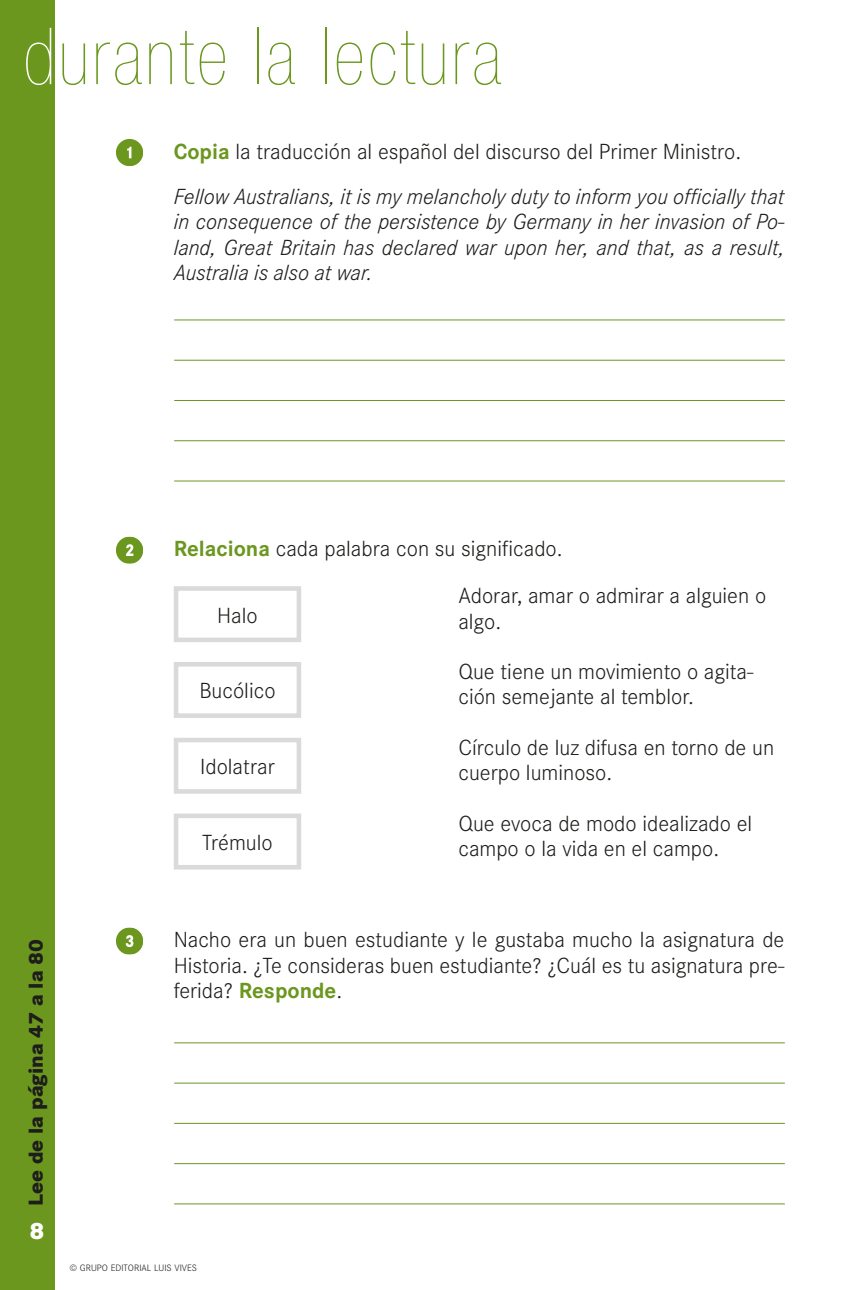
<style>
.page{position:relative;width:844px;height:1290px;background:#fff}
.page>*{position:absolute;margin:0;border:0;box-sizing:border-box;transform-origin:0 0}
.t1{font:900 condensed 78.75px "Helvetica Neue";letter-spacing:.04em;color:#6b971f}
.t2{font:800 24.5px "Corporate S";color:#fff}
.t3{font:300 22.75px/25.4px "Corporate S";color:#1d1d1b}
.t4{font:italic 300 22.75px/25.4px "Corporate S";color:#1d1d1b}
.t5{font:800 21px "Corporate S";color:#1d1d1b}
.t6{font:300 9.62px "Corporate S";color:#1d1d1b}
.s1{color:#fff}
.s2{font-weight:700;font-style:normal;color:#6b971f}
.s3{font-style:normal}
.s4{font-weight:700;color:#6b971f}
</style>
<div class="page">
<div style="left:0;top:0;width:55px;height:1290px;background:#6b971f"></div>
<svg style="left:116px;top:139px;width:27px;height:27px"></svg>
<hr style="left:174px;top:319px;width:610px;height:1px;background:#6b971f">
<hr style="left:174px;top:360px;width:610px;height:1px;background:#6b971f">
<hr style="left:174px;top:400px;width:610px;height:1px;background:#6b971f">
<hr style="left:174px;top:440px;width:610px;height:1px;background:#6b971f">
<hr style="left:174px;top:480px;width:610px;height:1px;background:#6b971f">
<svg style="left:116px;top:537px;width:27px;height:27px"></svg>
<div style="left:174px;top:586px;width:127px;height:56px;border:5px solid #dadada"></div>
<div style="left:174px;top:662px;width:127px;height:56px;border:5px solid #dadada"></div>
<div style="left:174px;top:738px;width:127px;height:56px;border:5px solid #dadada"></div>
<div style="left:174px;top:813px;width:127px;height:56px;border:5px solid #dadada"></div>
<svg style="left:116px;top:927px;width:27px;height:27px"></svg>
<hr style="left:174px;top:1042px;width:610px;height:1px;background:#6b971f">
<hr style="left:174px;top:1082px;width:610px;height:1px;background:#6b971f">
<hr style="left:174px;top:1123px;width:610px;height:1px;background:#6b971f">
<hr style="left:174px;top:1163px;width:610px;height:1px;background:#6b971f">
<hr style="left:174px;top:1203px;width:610px;height:1px;background:#6b971f">
<h1 class="t1" style="left:23px;top:13px;width:479px"><span class="s1">d</span>urante la lectura</h1>
<p class="t4" style="left:174px;top:129px;width:612px;line-height:45.1px"><span class="s2">Copia</span> <span class="s3">la traducción al español del discurso del Primer Ministro.<br></span>Fellow Australians, it is my melancholy duty to inform you officially that</p>
<p class="t4" style="left:174px;top:209px;width:612px;text-align:justify">in consequence of the persistence by Germany in her invasion of Po&shy;land, Great Britain has declared war upon her, and that, as a result, Australia is also at war.</p>
<p class="t3" style="left:174px;top:537px;width:390px"><span class="s4">Relaciona</span> cada palabra con su significado.</p>
<p class="t3" style="left:217px;top:603px;width:42px">Halo</p>
<p class="t3" style="left:199px;top:679px;width:78px">Bucólico</p>
<p class="t3" style="left:200px;top:754px;width:76px">Idolatrar</p>
<p class="t3" style="left:202px;top:830px;width:72px">Trémulo</p>
<p class="t3" style="left:458px;top:583px;width:309px">Adorar, amar o admirar a alguien o algo.</p>
<p class="t3" style="left:458px;top:659px;width:296px">Que tiene un movimiento o agita&shy;ción semejante al temblor.</p>
<p class="t3" style="left:458px;top:735px;width:317px">Círculo de luz difusa en torno de un cuerpo luminoso.</p>
<p class="t3" style="left:458px;top:811px;width:295px">Que evoca de modo idealizado el campo o la vida en el campo.</p>
<p class="t5" style="left:23px;top:1205px;width:268px;rotate:-90deg">Lee de la página 47 a la 80</p>
<p class="t2" style="left:30px;top:1216px;width:17px">8</p>
<p class="t3" style="left:174px;top:927px;width:612px;text-align:justify">Nacho era un buen estudiante y le gustaba mucho la asignatura de Historia. ¿Te consideras buen estudiante? ¿Cuál es tu asignatura pre&shy;ferida? <span class="s4">Responde</span>.</p>
<p class="t6" style="left:69px;top:1263px;width:129px">© Grupo Editorial Luis Vives</p>
</div>
